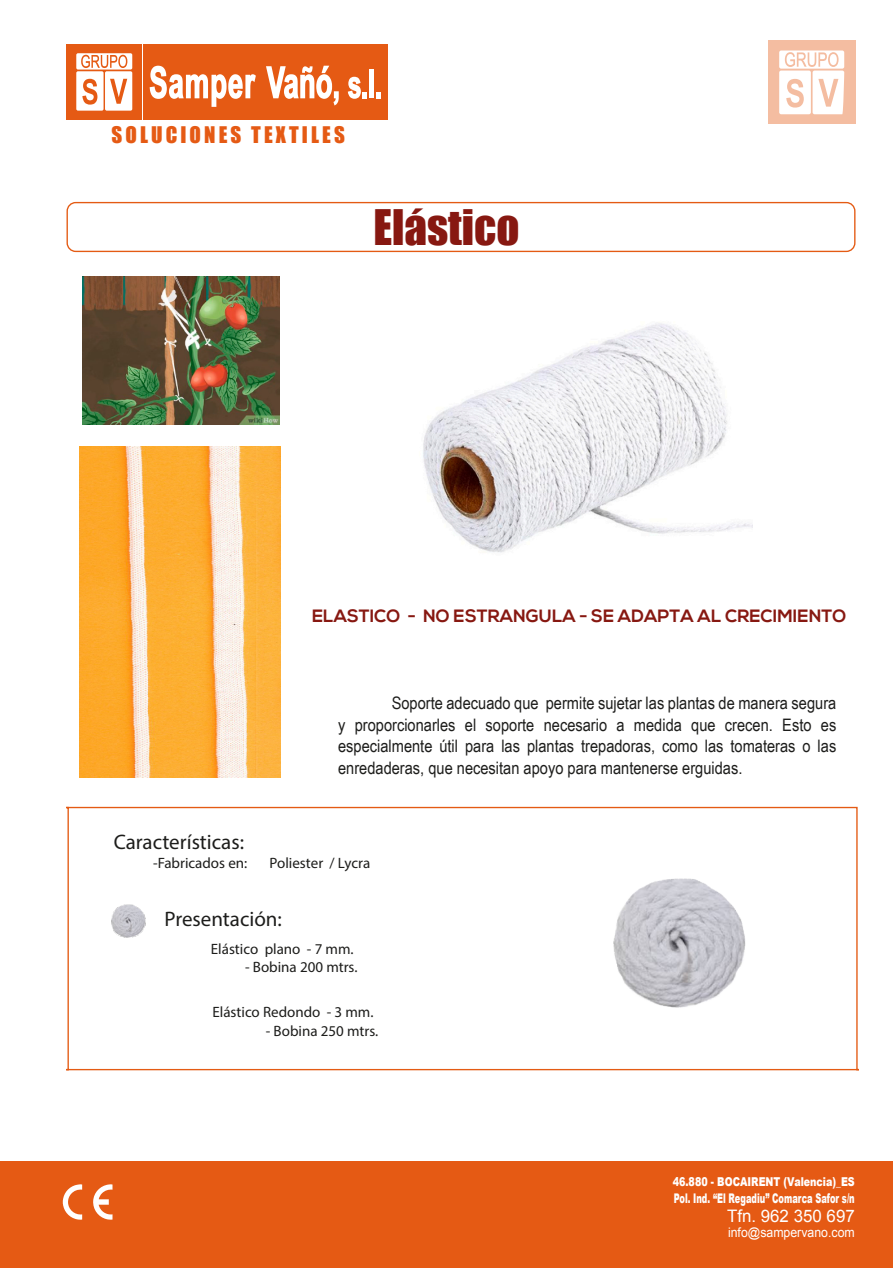
<style>
.page{position:relative;width:893px;height:1268px;background:#fff}
.page>*{position:absolute;margin:0;border:0;box-sizing:border-box;transform-origin:0 0}
.t1{font:45px "Impact";color:#871811}
.t2{font:21px "Myriad Pro";color:#1d1d1b}
.t3{font:21px "Impact";letter-spacing:.15em;color:#e55a14}
.t4{font:700 17.85px "Nexa";color:#871811}
.t5{font:17.25px/21.5px "Arial Narrow";color:#1d1d1b;text-align:justify;scale:1.04 1}
.t6{font:17.25px "Arial";color:#fff}
.t7{font:15px "Myriad Pro";color:#1d1d1b}
.t8{font:900 13.35px "Arial";color:#fdfefe;scale:.62 1}
.t9{font:13.2px "Arial";color:#fff;scale:.93 1}
.t10{font:900 12.15px "Arial";color:#fff;scale:.78 1}
</style>
<div class="page">
<div style="left:67px;top:202px;width:788px;height:50px;border:1px solid #e45b14;border-radius:9px"></div>
<svg style="left:66px;top:806px;width:793px;height:264px"></svg>
<img style="left:423px;top:323px;width:330px;height:230px">
<div style="left:0;top:1161px;width:893px;height:106px;background:#e55a14"></div>
<svg style="left:93px;top:1184px;width:20px;height:35px"></svg>
<svg style="left:63px;top:1184px;width:19px;height:35px"></svg>
<div style="left:768px;top:41px;width:87px;height:83px;background:#f4bda1"></div>
<svg style="left:779px;top:50px;width:65px;height:64px"></svg>
<div style="left:66px;top:44px;width:75px;height:75px;background:#e55a14"></div>
<div style="left:143px;top:44px;width:245px;height:75px;background:#e55a14"></div>
<svg style="left:150px;top:66px;width:106px;height:41px"></svg>
<svg style="left:266px;top:66px;width:73px;height:39px"></svg>
<svg style="left:348px;top:77px;width:19px;height:22px"></svg>
<hr style="left:370px;top:70px;width:4px;height:28px;background:#fff">
<svg style="left:376px;top:92px;width:5px;height:6px"></svg>
<svg style="left:76px;top:53px;width:56px;height:58px"></svg>
<img style="left:605px;top:868px;width:142px;height:140px">
<img style="left:110px;top:902px;width:35px;height:35px">
<img style="left:79px;top:446px;width:201px;height:331px">
<img style="left:83px;top:276px;width:197px;height:148px">
<p class="t3" style="left:112px;top:126px;width:235px">SOLUCIONES TEXTILES</p>
<h1 class="t1" style="left:373px;top:209px;width:148px">Elástico</h1>
<p class="t4" style="left:312px;top:608px;width:536px">ELASTICO - NO ESTRANGULA - SE ADAPTA AL CRECIMIENTO</p>
<p class="t5" style="left:338px;top:694px;width:481px;text-indent:54px">Soporte adecuado que permite sujetar las plantas de manera segura y proporcionarles el soporte necesario a medida que crecen. Esto es especialmente útil para las plantas trepadoras, como las tomateras o las enredaderas, que necesitan apoyo para mantenerse erguidas.</p>
<p class="t2" style="left:114px;top:833px;width:132px">Características:</p>
<p class="t7" style="left:153px;top:856px;width:96px">-Fabricados en:</p>
<p class="t7" style="left:270px;top:856px;width:102px">Poliester / Lycra</p>
<p class="t2" style="left:165px;top:910px;width:119px">Presentación:</p>
<p class="t7" style="left:245px;top:960px;width:114px">- Bobina 200 mtrs.</p>
<p class="t7" style="left:211px;top:942px;width:144px">Elástico plano - 7 mm.</p>
<p class="t7" style="left:212px;top:1005px;width:163px">Elástico Redondo - 3 mm.</p>
<p class="t7" style="left:266px;top:1025px;width:114px">- Bobina 250 mtrs.</p>
<p class="t10" style="left:673px;top:1177px;width:235px">46.880 - BOCAIRENT (Valencia)_ES</p>
<p class="t9" style="left:728px;top:1226px;width:138px">info@sampervano.com</p>
<p class="t8" style="left:674px;top:1193px;width:294px">Pol. Ind. “El Regadiu” Comarca Safor s/n</p>
<p class="t6" style="left:727px;top:1209px;width:129px">Tfn. 962 350 697</p>
</div>
